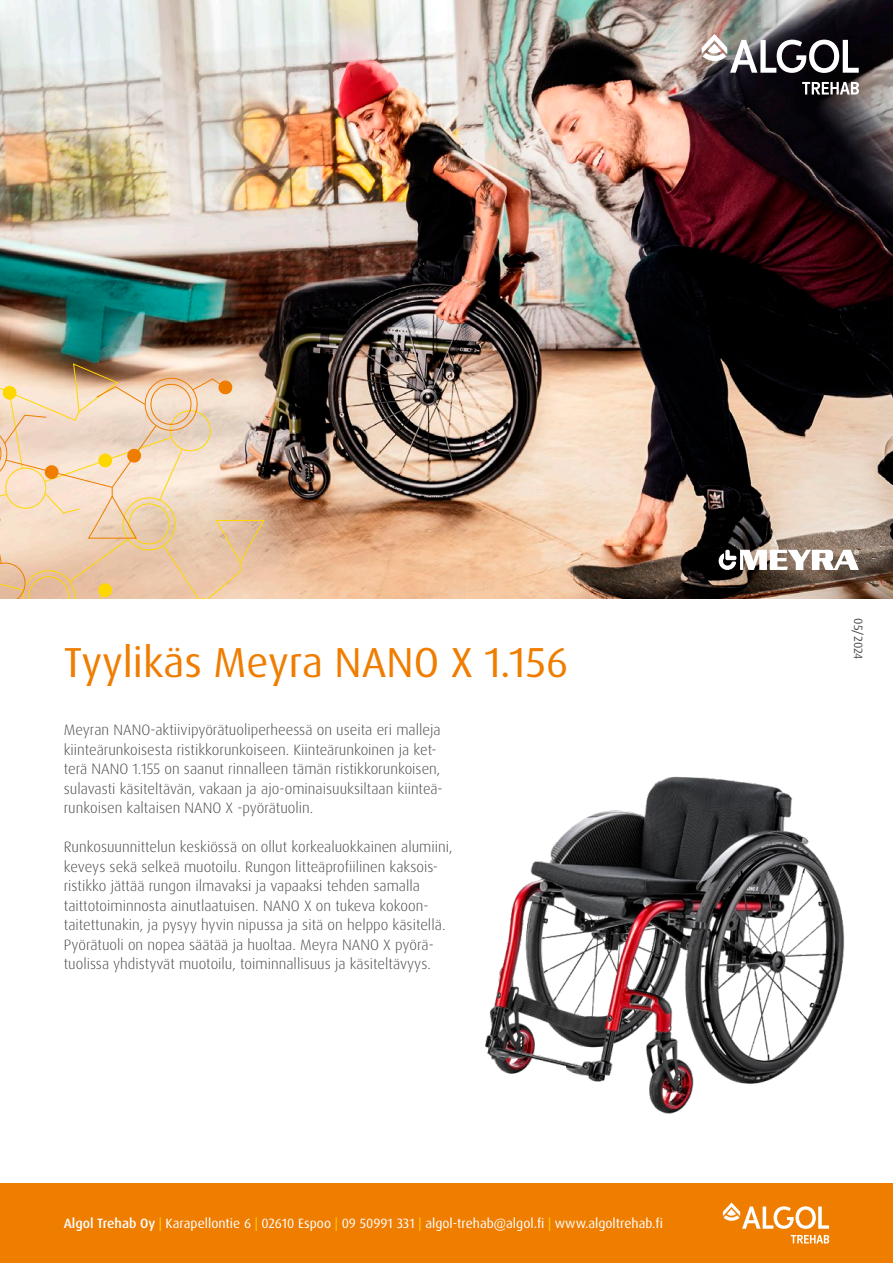
<style>
.page{position:relative;width:893px;height:1263px;background:#fff}
.page>*{position:absolute;margin:0;border:0;box-sizing:border-box;transform-origin:0 0}
.t1{font:42px "Dax Pro";color:#ef7d00}
.t2{font:300 15px/19.5px "Dax Pro";color:#4b4b4a}
.t3{font:13.5px "Dax Pro";color:#fff}
.t4{font:12px "Dax Pro";letter-spacing:-.015em;color:#4b4b4a}
.s1{font-weight:500}
.s2{color:#ffd700}
</style>
<div class="page">
<img style="left:0;top:0;width:893px;height:599px">
<img style="left:485px;top:776px;width:360px;height:338px">
<div style="left:0;top:1183px;width:893px;height:80px;background:#ef7d00"></div>
<svg style="left:723px;top:1202px;width:106px;height:27px"></svg>
<svg style="left:791px;top:1235px;width:38px;height:8px"></svg>
<svg style="left:702px;top:34px;width:157px;height:39px"></svg>
<svg style="left:802px;top:82px;width:57px;height:13px"></svg>
<svg style="left:0;top:363px;width:265px;height:236px;background:#ebcdae"></svg>
<svg style="left:719px;top:550px;width:140px;height:20px"></svg>
<h1 class="t1" style="left:64px;top:635px;width:506px">Tyylikäs Meyra NANO X 1.156</h1>
<p class="t2" style="left:64px;top:720px;width:378px">Meyran NANO-aktiivipyörätuoliperheessä on useita eri malleja kiinteärunkoisesta ristikkorunkoiseen. Kiinteärunkoinen ja ket&shy;terä NANO 1.155 on saanut rinnalleen tämän ristikkorunkoisen, sulavasti käsiteltävän, vakaan ja ajo-ominaisuuksiltaan kiinteä&shy;runkoisen kaltaisen NANO X -pyörätuolin.</p>
<p class="t2" style="left:64px;top:837px;width:390px">Runkosuunnittelun keskiössä on ollut korkealuokkainen alumiini, keveys sekä selkeä muotoilu. Rungon litteäprofiilinen kaksois&shy;ristikko jättää rungon ilmavaksi ja vapaaksi tehden samalla taittotoiminnosta ainutlaatuisen. NANO X on tukeva kokoon&shy;taitettunakin, ja pysyy hyvin nipussa ja sitä on helppo käsitellä.<br>Pyörätuoli on nopea säätää ja huoltaa. Meyra NANO X pyörä&shy;tuolissa yhdistyvät muotoilu, toiminnallisuus ja käsiteltävyys.</p>
<p class="t3" style="left:64px;top:1215px;width:601px"><span class="s1">Algol Trehab Oy</span> <span class="s2">|</span> Karapellontie 6 <span class="s2">|</span> 02610 Espoo <span class="s2">|</span> 09 50991 331 <span class="s2">|</span> algol-trehab@algol.fi <span class="s2">|</span> www.algoltrehab.fi</p>
<p class="t4" style="left:866px;top:618px;width:42px;rotate:90deg">05/2024</p>
</div>
